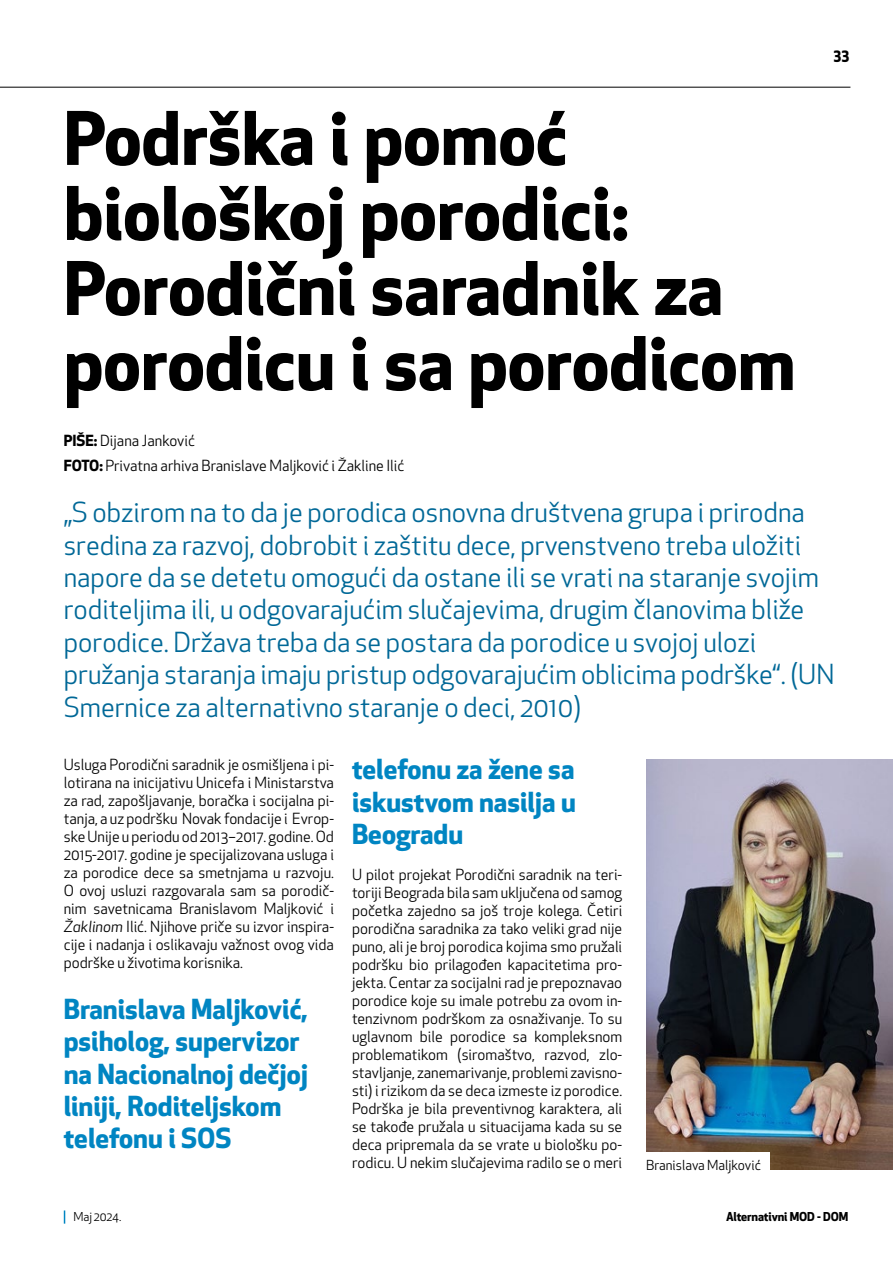
<style>
.page{position:relative;width:893px;height:1263px;background:#fff}
.page>*{position:absolute;margin:0;border:0;box-sizing:border-box;transform-origin:0 0}
.t1{font:700 72px/75px "Apex New";color:#000}
.t2{font:27px/32.4px "Apex New";color:#006897}
.t3{font:700 27px/32.4px "Apex New";color:#0085c2}
.t4{font:15px/18px "Apex New";color:#000;text-align:justify}
.t5{font:700 15px "Apex New";color:#000}
.t6{font:13.5px "Apex New";color:#000}
.t7{font:700 12px "Apex New";letter-spacing:-.01em;color:#000}
.t8{font:12px "Apex New";letter-spacing:-.01em;color:#000}
.s1{font-weight:700}
.s2{font-style:italic}
</style>
<div class="page">
<svg style="left:64px;top:1210px;width:1px;height:13px"></svg>
<hr style="left:0;top:87px;width:850px;height:1px;background:#000">
<img style="left:646px;top:759px;width:247px;height:410px">
<div style="left:634px;top:1152px;width:136px;height:23px;background:#fff"></div>
<h1 class="t1" style="left:64px;top:98px;width:733px">Podrška i pomoć biološkoj porodici:<br>Porodični saradnik za porodicu i sa porodicom</h1>
<p class="t4" style="left:64px;top:429px;width:342px;line-height:24.3px"><span class="s1">PIŠE:</span> Dijana Janković<br><span class="s1">FOTO:</span> Privatna arhiva Branislave Maljković i Žakline Ilić</p>
<p class="t5" style="left:833px;top:44px;width:17px">33</p>
<p class="t2" style="left:64px;top:496px;width:772px">„S obzirom na to da je porodica osnovna društvena grupa i prirodna sredina za razvoj, dobrobit i zaštitu dece, prvenstveno treba uložiti napore da se detetu omogući da ostane ili se vrati na staranje svojim roditeljima ili, u odgovarajućim slučajevima, drugim članovima bliže porodice. Država treba da se postara da porodice u svojoj ulozi pružanja staranja imaju pristup odgovarajućim oblicima podrške“. (UN Smernice za alternativno staranje o deci, 2010)</p>
<p class="t4" style="left:64px;top:756px;width:272px">Usluga Porodični saradnik je osmišljena i pi&shy;lotirana na inicijativu Unicefa i Ministarstva za rad, zapošljavanje, boračka i socijalna pi&shy;tanja, a uz podršku Novak fondacije i Evrop&shy;ske Unije u periodu od 2013–2017. godine. Od 2015-2017. godine je specijalizovana usluga i za porodice dece sa smetnjama u razvoju.<br>O ovoj usluzi razgovarala sam sa porodič&shy;nim savetnicama Branislavom Maljković i <span class="s2">Žaklinom</span> Ilić. Njihove priče su izvor inspira&shy;cije i nadanja i oslikavaju važnost ovog vida podrške u životima korisnika.</p>
<h2 class="t3" style="left:64px;top:991px;width:246px">Branislava Maljković, psiholog, supervizor na Nacionalnoj dečjoj liniji, Roditeljskom telefonu i SOS</h2>
<h2 class="t3" style="left:352px;top:752px;width:225px;text-align:justify">telefonu za žene sa iskustvom nasilja u Beogradu</h2>
<p class="t4" style="left:352px;top:866px;width:272px">U pilot projekat Porodični saradnik na teri&shy;toriji Beograda bila sam uključena od samog početka zajedno sa još troje kolega. Četiri porodična saradnika za tako veliki grad nije puno, ali je broj porodica kojima smo pružali podršku bio prilagođen kapacitetima pro&shy;jekta. Centar za socijalni rad je prepoznavao porodice koje su imale potrebu za ovom in&shy;tenzivnom podrškom za osnaživanje. To su uglavnom bile porodice sa kompleksnom problematikom (siromaštvo, razvod, zlo&shy;stavljanje, zanemarivanje, problemi zavisno&shy;sti) i rizikom da se deca izmeste iz porodice.<br>Podrška je bila preventivnog karaktera, ali se takođe pružala u situacijama kada su se deca pripremala da se vrate u biološku po&shy;rodicu. U nekim slučajevima radilo se o meri</p>
<p class="t6" style="left:646px;top:1156px;width:116px">Branislava Maljković</p>
<p class="t8" style="left:74px;top:1209px;width:49px">Maj 2024.</p>
<p class="t7" style="left:726px;top:1208px;width:124px">Alternativni MOD - DOM</p>
</div>
